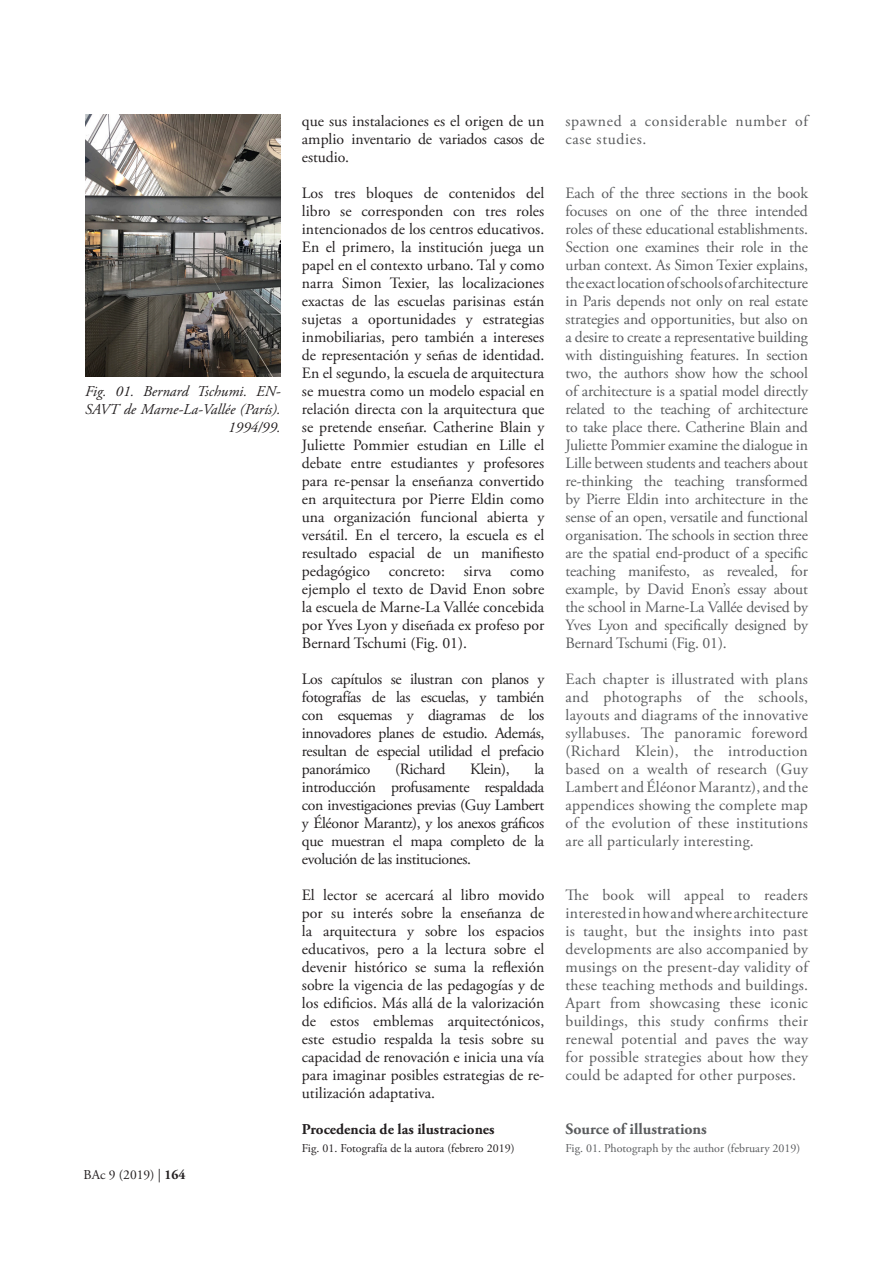
<style>
.page{position:relative;width:893px;height:1263px;background:#fff}
.page>*{position:absolute;margin:0;border:0;box-sizing:border-box;transform-origin:0 0}
.t1{font:15.75px/18px "Adobe Garamond Pro";letter-spacing:-.015em;color:#231f20;text-align:justify}
.t2{font:15.75px/18px "Adobe Garamond Pro";letter-spacing:.015em;color:#5a5c5e;text-align:justify}
.t3{font:15.75px/18px "Adobe Garamond Pro";letter-spacing:.04em;color:#5a5c5e}
.t4{font:700 15.75px "Adobe Garamond Pro";color:#5a5c5e}
.t5{font:italic 15px/18px "Adobe Garamond Pro";color:#231f20;text-align:right}
.t6{font:700 15px "Adobe Garamond Pro";color:#231f20}
.t7{font:13.5px "Adobe Garamond Pro";color:#231f20}
.t8{font:12px "Adobe Garamond Pro";color:#5a5c5e}
.t9{font:12px "Adobe Garamond Pro";color:#231f20}
.s1{font-weight:700}
</style>
<div class="page">
<img style="left:85px;top:115px;width:196px;height:261px">
<p class="t5" style="left:85px;top:383px;width:197px">Fig. 01. Bernard Tschumi. EN-<br>SAVT de Marne-La-Vallée (París).<br>1994/99.</p>
<p class="t7" style="left:84px;top:1167px;width:103px">BAc 9 (2019) | <span class="s1">164</span></p>
<p class="t1" style="left:302px;top:113px;width:244px">que sus instalaciones es el origen de un amplio inventario de variados casos de estudio.</p>
<p class="t1" style="left:302px;top:185px;width:244px">Los tres bloques de contenidos del libro se corresponden con tres roles intencionados de los centros educativos.<br>En el primero, la institución juega un papel en el contexto urbano. Tal y como narra Simon Texier, las localizaciones exactas de las escuelas parisinas están sujetas a oportunidades y estrategias inmobiliarias, pero también a intereses de representación y señas de identidad.<br>En el segundo, la escuela de arquitectura se muestra como un modelo espacial en relación directa con la arquitectura que se pretende enseñar. Catherine Blain y Juliette Pommier estudian en Lille el debate entre estudiantes y profesores para re-pensar la enseñanza convertido en arquitectura por Pierre Eldin como una organización funcional abierta y versátil. En el tercero, la escuela es el resultado espacial de un manifiesto pedagógico concreto: sirva como ejemplo el texto de David Enon sobre la escuela de Marne-La Vallée concebida por Yves Lyon y diseñada ex profeso por Bernard Tschumi (Fig. 01).</p>
<p class="t1" style="left:302px;top:671px;width:244px">Los capítulos se ilustran con planos y fotografías de las escuelas, y también con esquemas y diagramas de los innovadores planes de estudio. Además, resultan de especial utilidad el prefacio panorámico</p>
<p class="t1" style="left:302px;top:761px;width:244px;text-indent:232px">la introducción profusamente respaldada con investigaciones previas (Guy Lambert y Éléonor Marantz), y los anexos gráficos que muestran el mapa completo de la evolución de las instituciones.</p>
<p class="t1" style="left:302px;top:887px;width:244px">El lector se acercará al libro movido por su interés sobre la enseñanza de la arquitectura y sobre los espacios educativos, pero a la lectura sobre el devenir histórico se suma la reflexión sobre la vigencia de las pedagogías y de los edificios. Más allá de la valorización de estos emblemas arquitectónicos, este estudio respalda la tesis sobre su capacidad de renovación e inicia una vía para imaginar posibles estrategias de re&shy;utilización adaptativa.</p>
<p class="t6" style="left:302px;top:1121px;width:194px">Procedencia de las ilustraciones</p>
<p class="t9" style="left:302px;top:1141px;width:214px">Fig. 01. Fotografía de la autora (febrero 2019)</p>
<p class="t1" style="left:395px;top:761px;width:52px">(Richard</p>
<p class="t1" style="left:470px;top:761px;width:41px">Klein),</p>
<p class="t3" style="left:566px;top:113px;width:244px">spawned a considerable number of case studies.</p>
<p class="t2" style="left:566px;top:185px;width:244px">Each of the three sections in the book focuses on one of the three intended roles of these educational establishments.<br>Section one examines their role in the urban context. As Simon Texier explains, the exact location of schools of architecture in Paris depends not only on real estate strategies and opportunities, but also on a desire to create a representative building with distinguishing features. In section two, the authors show how the school of architecture is a spatial model directly related to the teaching of architecture to take place there. Catherine Blain and Juliette Pommier examine the dialogue in Lille between students and teachers about re-thinking the teaching transformed by Pierre Eldin into architecture in the sense of an open, versatile and functional organisation. The schools in section three are the spatial end-product of a specific teaching manifesto, as revealed, for example, by David Enon’s essay about the school in Marne-La Vallée devised by Yves Lyon and specifically designed by Bernard Tschumi (Fig. 01).</p>
<p class="t2" style="left:566px;top:671px;width:244px">Each chapter is illustrated with plans and photographs of the schools, layouts and diagrams of the innovative syllabuses. The panoramic foreword (Richard Klein), the introduction based on a wealth of research (Guy Lambert and Éléonor Marantz), and the appendices showing the complete map of the evolution of these institutions are all particularly interesting.</p>
<p class="t2" style="left:566px;top:887px;width:244px">The book will appeal to readers interested in how and where architecture is taught, but the insights into past developments are also accompanied by musings on the present-day validity of these teaching methods and buildings.<br>Apart from showcasing these iconic buildings, this study confirms their renewal potential and paves the way for possible strategies about how they could be adapted for other purposes.</p>
<p class="t4" style="left:566px;top:1120px;width:143px">Source of illustrations</p>
<p class="t8" style="left:566px;top:1141px;width:236px">Fig. 01. Photograph by the author (february 2019)</p>
</div>
